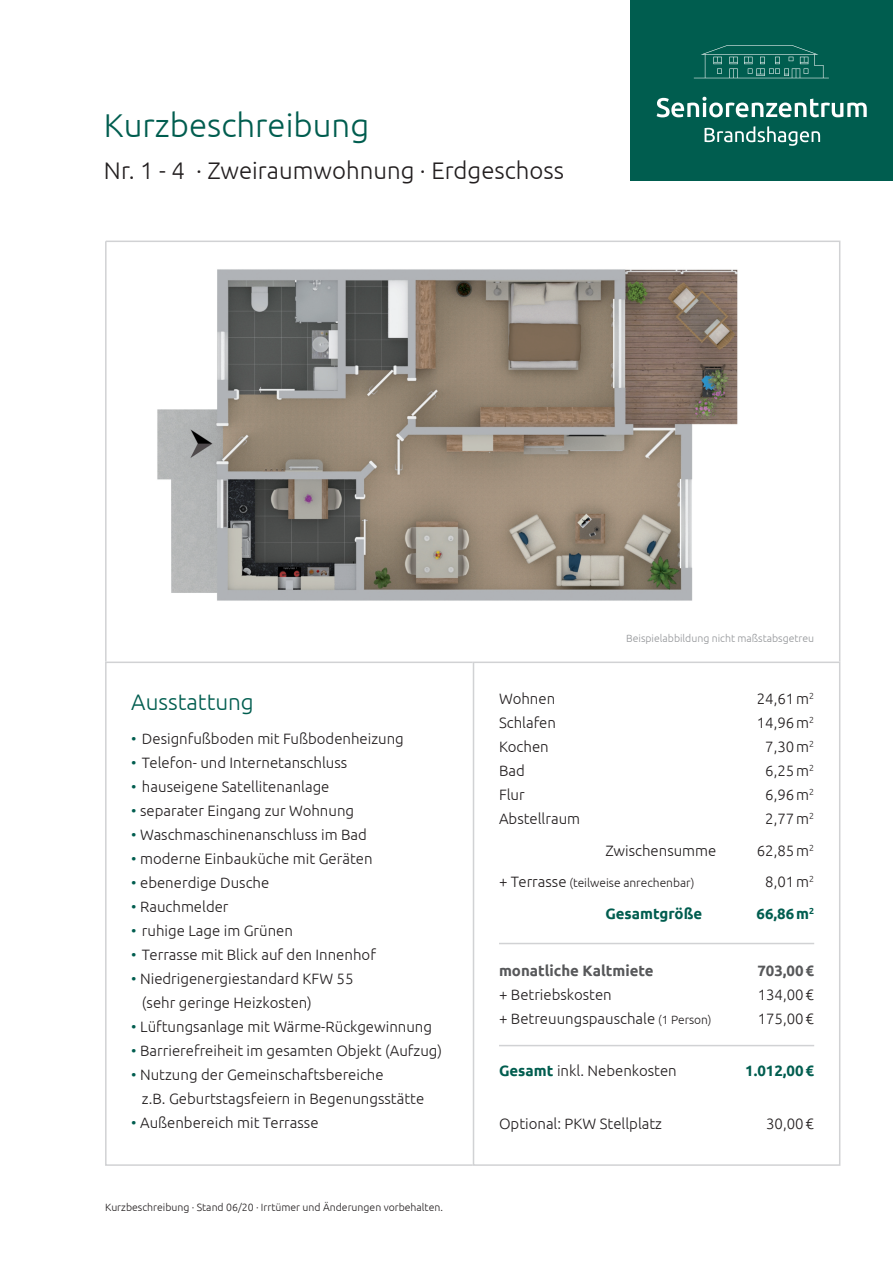
<style>
.page{position:relative;width:893px;height:1263px;background:#fff}
.page>*{position:absolute;margin:0;border:0;box-sizing:border-box;transform-origin:0 0}
.t1{font:300 33px "Ubuntu";color:#005d4f}
.t2{font:300 24px "Ubuntu";color:#231f20}
.t3{font:300 22.5px "Ubuntu";color:#005d4f}
.t4{font:300 15px/24px "Ubuntu";color:#231f20}
.t5{font:700 15px "Ubuntu";color:#005d4f}
.t6{font:700 15px "Ubuntu";color:#57585a}
.t7{font:300 12px "Ubuntu";color:#231f20}
.t8{font:300 10.5px "Ubuntu";color:#231f20}
.t9{font:300 10.5px "Ubuntu";color:#939598}
.s1{color:#005d4f}
.s2{font-size:15px}
.s3{font-size:12px}
.s4{font-weight:700;color:#005d4f}
</style>
<div class="page">
<div style="left:630px;top:0;width:263px;height:180px;background:#005d4f"></div>
<svg style="left:694px;top:45px;width:135px;height:33px"></svg>
<svg style="left:657px;top:97px;width:210px;height:20px"></svg>
<svg style="left:705px;top:126px;width:115px;height:20px"></svg>
<div style="left:105px;top:661px;width:368px;height:505px;border:2px solid #d1d2d4"></div>
<div style="left:473px;top:661px;width:367px;height:505px;border:2px solid #d1d2d4"></div>
<hr style="left:499px;top:943px;width:315px;height:1px;background:#d1d2d4">
<hr style="left:499px;top:1045px;width:315px;height:1px;background:#d1d2d4">
<svg style="left:105px;top:240px;width:736px;height:423px"></svg>
<h1 class="t1" style="left:104px;top:106px;width:267px">Kurzbeschreibung</h1>
<h2 class="t2" style="left:104px;top:156px;width:462px">Nr. 1 - 4 · Zweiraumwohnung · Erdgeschoss</h2>
<p class="t9" style="left:626px;top:632px;width:190px">Beispielabbildung nicht maßstabsgetreu</p>
<h3 class="t3" style="left:131px;top:688px;width:124px">Ausstattung</h3>
<p class="t4" style="left:131px;top:727px;width:274px"><span class="s1">•</span> Designfußboden mit Fußbodenheizung</p>
<p class="t4" style="left:131px;top:751px;width:217px"><span class="s1">•</span> Telefon- und Internetanschluss</p>
<p class="t4" style="left:131px;top:775px;width:200px"><span class="s1">•</span> hauseigene Satellitenanlage</p>
<p class="t4" style="left:131px;top:799px;width:224px"><span class="s1">•</span> separater Eingang zur Wohnung</p>
<p class="t4" style="left:131px;top:823px;width:237px"><span class="s1">•</span> Waschmaschinenanschluss im Bad</p>
<p class="t4" style="left:131px;top:847px;width:243px"><span class="s1">•</span> moderne Einbauküche mit Geräten</p>
<p class="t4" style="left:131px;top:871px;width:140px"><span class="s1">•</span> ebenerdige Dusche</p>
<p class="t4" style="left:131px;top:895px;width:99px"><span class="s1">•</span> Rauchmelder</p>
<p class="t4" style="left:131px;top:919px;width:163px"><span class="s1">•</span> ruhige Lage im Grünen</p>
<p class="t4" style="left:131px;top:943px;width:246px"><span class="s1">•</span> Terrasse mit Blick auf den Innenhof</p>
<p class="t4" style="left:142px;top:967px;width:213px;text-indent:-11px"><span class="s1">•</span> Niedrigenergiestandard KFW 55 (sehr geringe Heizkosten)</p>
<p class="t4" style="left:131px;top:1015px;width:302px"><span class="s1">•</span> Lüftungsanlage mit Wärme-Rückgewinnung</p>
<p class="t4" style="left:131px;top:1039px;width:312px"><span class="s1">•</span> Barrierefreiheit im gesamten Objekt (Aufzug)</p>
<p class="t4" style="left:142px;top:1063px;width:284px;text-indent:-11px"><span class="s1">•</span> Nutzung der Gemeinschaftsbereiche<br>z.B. Geburtstagsfeiern in Begenungsstätte</p>
<p class="t4" style="left:131px;top:1111px;width:189px"><span class="s1">•</span> Außenbereich mit Terrasse</p>
<p class="t8" style="left:105px;top:1201px;width:339px">Kurzbeschreibung · Stand 06/20 · Irrtümer und Änderungen vorbehalten.</p>
<p class="t4" style="left:499px;top:686px;width:58px">Wohnen</p>
<p class="t4" style="left:757px;top:686px;width:59px">24,61m<sup>2</sup></p>
<p class="t4" style="left:499px;top:710px;width:59px">Schlafen</p>
<p class="t4" style="left:757px;top:710px;width:59px">14,96m<sup>2</sup></p>
<p class="t4" style="left:499px;top:734px;width:51px">Kochen</p>
<p class="t4" style="left:765px;top:734px;width:50px">7,30m<sup>2</sup></p>
<p class="t4" style="left:499px;top:758px;width:27px">Bad</p>
<p class="t4" style="left:765px;top:758px;width:50px">6,25m<sup>2</sup></p>
<p class="t4" style="left:499px;top:782px;width:27px">Flur</p>
<p class="t4" style="left:765px;top:782px;width:50px">6,96m<sup>2</sup></p>
<p class="t4" style="left:499px;top:806px;width:83px">Abstellraum</p>
<p class="t4" style="left:765px;top:806px;width:50px">2,77m<sup>2</sup></p>
<p class="t4" style="left:605px;top:838px;width:113px">Zwischensumme</p>
<p class="t4" style="left:757px;top:838px;width:59px">62,85m<sup>2</sup></p>
<p class="t7" style="left:499px;top:876px;width:197px"><span class="s2">+ Terrasse</span> (teilweise anrechenbar)</p>
<p class="t4" style="left:765px;top:869px;width:50px">8,01m<sup>2</sup></p>
<p class="t5" style="left:605px;top:904px;width:98px">Gesamtgröße</p>
<p class="t5" style="left:756px;top:904px;width:59px">66,86m<sup>2</sup></p>
<p class="t6" style="left:499px;top:961px;width:156px">monatliche Kaltmiete</p>
<p class="t6" style="left:757px;top:961px;width:58px">703,00€</p>
<p class="t4" style="left:499px;top:982px;width:114px">+ Betriebskosten</p>
<p class="t4" style="left:758px;top:982px;width:58px">134,00€</p>
<p class="t4" style="left:499px;top:1006px;width:214px">+ Betreuungspauschale <span class="s3">(1 Person)</span></p>
<p class="t4" style="left:758px;top:1006px;width:58px">175,00€</p>
<p class="t4" style="left:499px;top:1058px;width:179px"><span class="s4">Gesamt</span> inkl. Nebenkosten</p>
<p class="t5" style="left:745px;top:1062px;width:70px">1.012,00€</p>
<p class="t4" style="left:499px;top:1111px;width:165px">Optional: PKW Stellplatz</p>
<p class="t4" style="left:766px;top:1111px;width:49px">30,00€</p>
</div>
